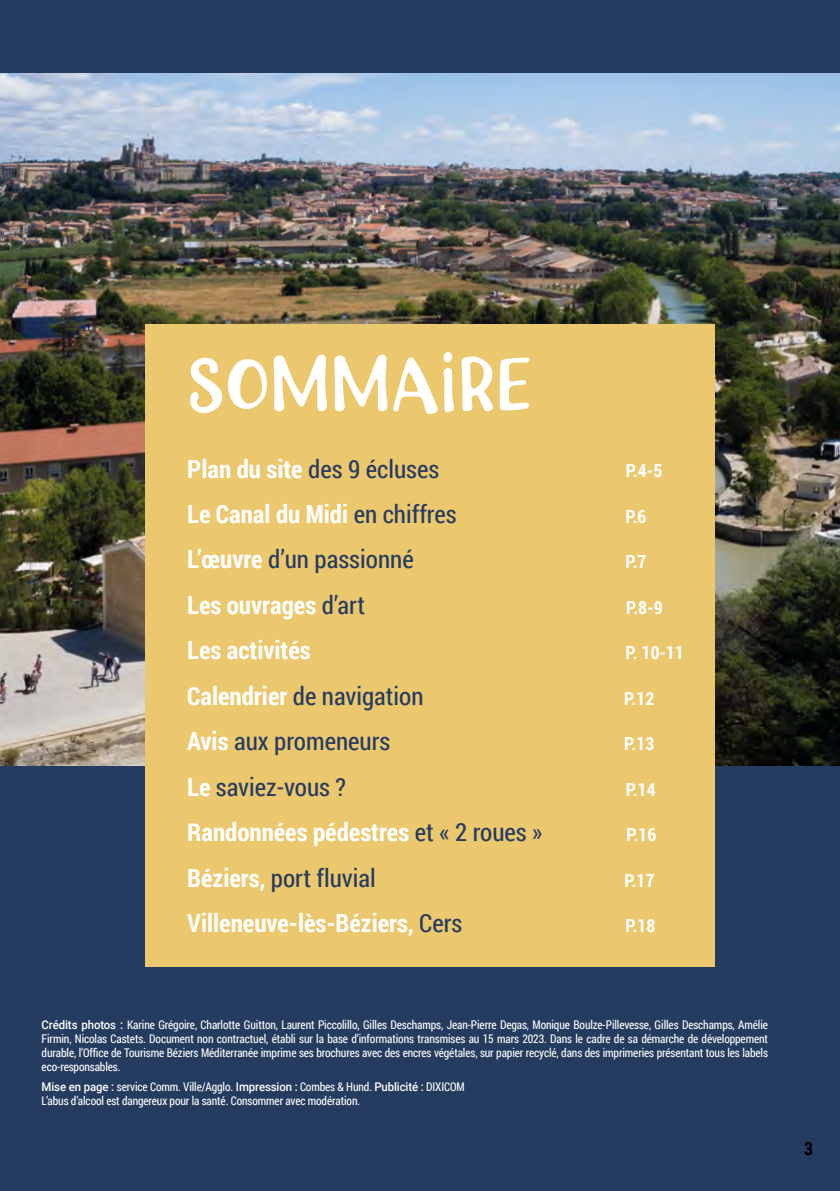
<style>
.page{position:relative;width:840px;height:1191px;background:#fff}
.page>*{position:absolute;margin:0;border:0;box-sizing:border-box;transform-origin:0 0}
.t1{font:72px "RWA Honeydew";color:#fff}
.t2{font:25px "Roboto Condensed";color:#253b60}
.t3{font:700 25px "Roboto Condensed";color:#fff}
.t4{font:700 18px "Roboto Condensed";color:#fff}
.t5{font:700 18px "Roboto Condensed";color:#000}
.t6{font:12px/14px "Roboto Condensed";letter-spacing:-.01em;color:#fff;text-align:justify;scale:.95 1}
.s1{font-weight:700;color:#fff}
.s2{font-weight:400;color:#253b60}
.s3{font-family:"Roboto";font-weight:500}
</style>
<div class="page">
<div style="left:0;top:0;width:839px;height:1191px;background:#253b60"></div>
<img style="left:0;top:73px;width:839px;height:692px">
<div style="left:146px;top:324px;width:568px;height:643px;background:#ebc76e"></div>
<h1 class="t1" style="left:187px;top:344px;width:346px">SOMMAIRE</h1>
<h2 class="t2" style="left:187px;top:451px;width:253px"><span class="s1">Plan du site</span> des 9 écluses</h2>
<h3 class="t4" style="left:625px;top:457px;width:38px">P.4-5</h3>
<h2 class="t3" style="left:187px;top:496px;width:271px">Le Canal du Midi <span class="s2">en chiffres</span></h2>
<h3 class="t4" style="left:625px;top:503px;width:23px">P.6</h3>
<h2 class="t2" style="left:187px;top:542px;width:228px"><span class="s1">L’œuvre</span> d’un passionné</h2>
<h3 class="t4" style="left:625px;top:549px;width:23px">P.7</h3>
<h2 class="t3" style="left:187px;top:587px;width:179px">Les ouvrages <span class="s2">d’art</span></h2>
<h3 class="t4" style="left:625px;top:595px;width:38px">P.8-9</h3>
<h3 class="t4" style="left:625px;top:640px;width:60px">P. 10-11</h3>
<h2 class="t3" style="left:187px;top:633px;width:125px">Les activités</h2>
<h2 class="t2" style="left:187px;top:678px;width:238px"><span class="s1">Calendrier</span> de navigation</h2>
<h3 class="t4" style="left:624px;top:686px;width:32px">P.12</h3>
<h2 class="t2" style="left:187px;top:724px;width:204px"><span class="s1">Avis</span> aux promeneurs</h2>
<h3 class="t4" style="left:624px;top:731px;width:32px">P.13</h3>
<h2 class="t2" style="left:187px;top:769px;width:160px"><span class="s1">Le</span> saviez-vous ?</h2>
<h3 class="t4" style="left:625px;top:777px;width:32px">P.14</h3>
<h2 class="t3" style="left:187px;top:815px;width:357px">Randonnées pédestres <span class="s2">et « 2 roues »</span></h2>
<h3 class="t4" style="left:626px;top:822px;width:32px">P.16</h3>
<h2 class="t2" style="left:187px;top:860px;width:190px"><span class="s1">Béziers,</span> port fluvial</h2>
<h3 class="t4" style="left:624px;top:867px;width:32px">P.17</h3>
<h2 class="t3" style="left:187px;top:905px;width:276px">Villeneuve-lès-Béziers, <span class="s2">Cers</span></h2>
<h3 class="t4" style="left:625px;top:913px;width:32px">P.18</h3>
<p class="t6" style="left:42px;top:1017px;width:765px"><span class="s3">Crédits photos :</span> Karine Grégoire, Charlotte Guitton, Laurent Piccolillo, Gilles Deschamps, Jean-Pierre Degas, Monique Boulze-Pillevesse, Gilles Deschamps, Amélie Firmin, Nicolas Castets. Document non contractuel, établi sur la base d’informations transmises au 15 mars 2023. Dans le cadre de sa démarche de développement durable, l’Office de Tourisme Béziers Méditerranée imprime ses brochures avec des encres végétales, sur papier recyclé, dans des imprimeries présentant tous les labels eco-responsables.</p>
<p class="t6" style="left:42px;top:1079px;width:446px"><span class="s3">Mise en page :</span> service Comm. Ville/Agglo. <span class="s3">Impression :</span> Combes &amp; Hund. <span class="s3">Publicité :</span> DIXICOM<br>L’abus d’alcool est dangereux pour la santé. Consommer avec modération.</p>
<h3 class="t5" style="left:803px;top:1135px;width:10px">3</h3>
</div>
